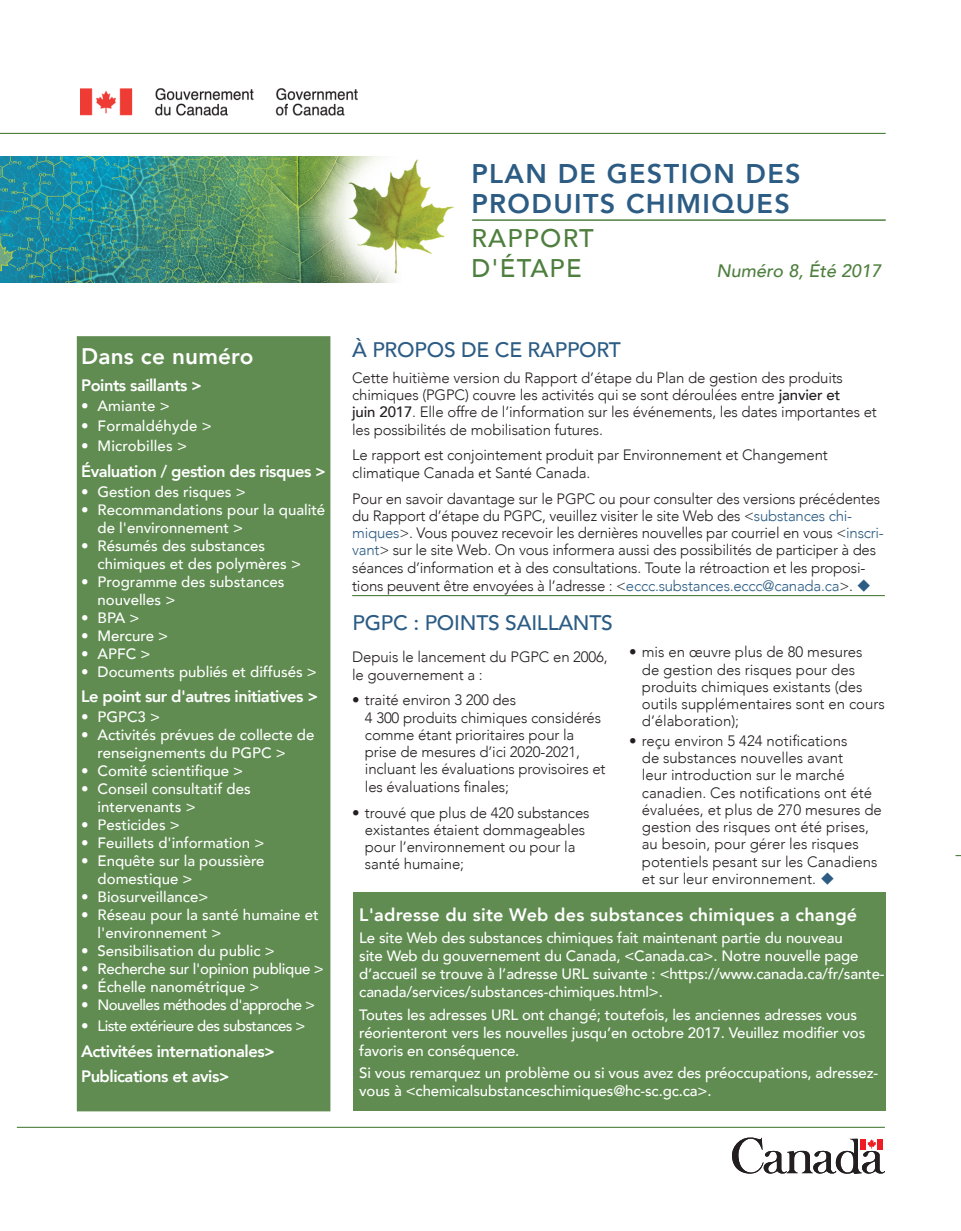
<style>
.page{position:relative;width:961px;height:1231px;background:#fff}
.page>*{position:absolute;margin:0;border:0;box-sizing:border-box;transform-origin:0 0}
.t1{font:800 27px/30px "Avenir";letter-spacing:.05em;color:#2c5c84}
.t2{font:500 25.5px/30px "Avenir";letter-spacing:.05em;color:#4e7f3e}
.Header-White_in_box{font:800 22.5px "Avenir";letter-spacing:.01em;color:#fff}
.Header-1-fr{font:500 21px "Avenir";letter-spacing:-.01em;color:#2c5c84}
.Text-en{font:800 18px "Avenir";letter-spacing:.01em;color:#fff}
.t3{font:italic 500 18px "Avenir";color:#4e7f3e}
.Box-en-white{font:800 16.5px "Avenir";letter-spacing:-.03em;color:#fff}
.Text-fr{font:300 15px/17.2px "Avenir";letter-spacing:-.015em;color:#231f20}
.Indent-fr{font:300 15px/17.2px "Avenir";color:#231f20}
.New_TOC-fr{font:500 15px/18px "Avenir";color:#fff}
.Text-en-2{font:500 15px/18px "Avenir";letter-spacing:-.01em;color:#fff}
.New_TOC-fr-2{font:500 15px "Avenir";letter-spacing:-.04em;color:#fff}
.New_TOC-fr-3{font:500 15px "Avenir";letter-spacing:-.02em;color:#fff}
.s1{font-weight:500}
.s2{color:#2c5c84}
</style>
<div class="page">
<hr style="left:0;top:133px;width:885px;height:1px;background:#4e7f3e">
<hr style="left:17px;top:1126px;width:867px;height:1px;background:#4e7f3e">
<svg style="left:732px;top:1137px;width:152px;height:36px"></svg>
<img style="left:80px;top:89px;width:278px;height:27px">
<img style="left:0;top:156px;width:454px;height:126px">
<hr style="left:472px;top:219px;width:413px;height:2px;background:#4e7f3e">
<hr style="left:352px;top:595px;width:532px;height:1px;background:#4e7f3e">
<div style="left:77px;top:336px;width:253px;height:775px;background:#608c51"></div>
<div style="left:353px;top:892px;width:532px;height:219px;background:#608c51"></div>
<p class="Header-White_in_box" style="left:81px;top:339px;width:174px">Dans ce numéro</p>
<p class="Box-en-white" style="left:81px;top:372px;width:123px">Points saillants &gt;</p>
<p class="New_TOC-fr" style="left:81px;top:396px;width:90px">• Amiante &gt;</p>
<p class="New_TOC-fr" style="left:81px;top:416px;width:132px">• Formaldéhyde &gt;</p>
<p class="New_TOC-fr" style="left:81px;top:436px;width:108px">• Microbilles &gt;</p>
<p class="Box-en-white" style="left:81px;top:458px;width:246px">Évaluation / gestion des risques &gt;</p>
<p class="New_TOC-fr" style="left:81px;top:482px;width:166px">• Gestion des risques &gt;</p>
<p class="New_TOC-fr" style="left:98px;top:500px;width:229px;text-indent:-17px">• Recommandations pour la qualité de l'environnement &gt;</p>
<p class="New_TOC-fr" style="left:98px;top:536px;width:205px;text-indent:-17px">• Résumés des substances chimiques et des polymères &gt;</p>
<p class="New_TOC-fr" style="left:98px;top:572px;width:188px;text-indent:-17px">• Programme des substances nouvelles &gt;</p>
<p class="New_TOC-fr" style="left:81px;top:608px;width:60px">• BPA &gt;</p>
<p class="New_TOC-fr" style="left:81px;top:626px;width:89px">• Mercure &gt;</p>
<p class="New_TOC-fr" style="left:81px;top:644px;width:71px">• APFC &gt;</p>
<p class="New_TOC-fr" style="left:81px;top:662px;width:237px">• Documents publiés et diffusés &gt;</p>
<p class="Box-en-white" style="left:81px;top:683px;width:239px">Le point sur d'autres initiatives &gt;</p>
<p class="New_TOC-fr" style="left:81px;top:707px;width:81px">• PGPC3 &gt;</p>
<p class="New_TOC-fr" style="left:98px;top:725px;width:218px;text-indent:-17px">• Activités prévues de collecte de renseignements du PGPC &gt;</p>
<p class="New_TOC-fr" style="left:81px;top:761px;width:164px">• Comité scientifique &gt;</p>
<p class="New_TOC-fr" style="left:98px;top:779px;width:155px;text-indent:-17px">• Conseil consultatif des intervenants &gt;</p>
<p class="New_TOC-fr" style="left:81px;top:815px;width:100px">• Pesticides &gt;</p>
<p class="New_TOC-fr" style="left:81px;top:833px;width:185px">• Feuillets d'information &gt;</p>
<p class="New_TOC-fr" style="left:98px;top:851px;width:168px;text-indent:-17px">• Enquête sur la poussière domestique &gt;</p>
<p class="New_TOC-fr" style="left:81px;top:887px;width:129px">• Biosurveillance&gt;</p>
<p class="New_TOC-fr" style="left:98px;top:905px;width:222px;text-indent:-17px">• Réseau pour la santé humaine et l'environnement &gt;</p>
<p class="New_TOC-fr" style="left:81px;top:941px;width:195px">• Sensibilisation du public &gt;</p>
<p class="New_TOC-fr-3" style="left:81px;top:956px;width:244px">• Recherche sur l'opinion publique &gt;</p>
<p class="New_TOC-fr" style="left:81px;top:977px;width:180px">• Échelle nanométrique &gt;</p>
<p class="New_TOC-fr-2" style="left:81px;top:992px;width:235px">• Nouvelles méthodes d'approche &gt;</p>
<p class="New_TOC-fr-2" style="left:81px;top:1013px;width:226px">• Liste extérieure des substances &gt;</p>
<p class="Box-en-white" style="left:81px;top:1038px;width:196px">Activitées internationales&gt;</p>
<p class="Box-en-white" style="left:81px;top:1063px;width:150px">Publications et avis&gt;</p>
<p class="t1" style="left:471px;top:158px;width:331px">PLAN DE GESTION DES<br>PRODUITS CHIMIQUES</p>
<p class="t2" style="left:471px;top:222px;width:124px">RAPPORT<br>D'ÉTAPE</p>
<p class="t3" style="left:716px;top:260px;width:166px">Numéro 8, Été 2017</p>
<p class="Header-1-fr" style="left:352px;top:332px;width:270px">À PROPOS DE CE RAPPORT</p>
<p class="Text-fr" style="left:352px;top:369px;width:526px">Cette huitième version du Rapport d’étape du Plan de gestion des produits chimiques (PGPC) couvre les activités qui se sont déroulées entre <span class="s1">janvier et<br>juin 2017</span>. Elle offre de l’information sur les événements, les dates importantes et les possibilités de mobilisation futures.</p>
<p class="Text-fr" style="left:352px;top:447px;width:477px">Le rapport est conjointement produit par Environnement et Changement climatique Canada et Santé Canada.</p>
<p class="Text-fr" style="left:352px;top:489px;width:533px">Pour en savoir davantage sur le PGPC ou pour consulter des versions précédentes du Rapport d’étape du PGPC, veuillez visiter le site Web des &lt;<span class="s2">substances chi&shy;miques</span>&gt;. Vous pouvez recevoir les dernières nouvelles par courriel en vous &lt;<span class="s2">inscri&shy;vant</span>&gt; sur le site Web. On vous informera aussi des possibilités de participer à des séances d’information et à des consultations. Toute la rétroaction et les proposi&shy;tions peuvent être envoyées à l’adresse : &lt;<span class="s2">eccc.substances.eccc@canada.ca</span>&gt;. <span class="s2">◆</span></p>
<p class="Header-1-fr" style="left:352px;top:605px;width:262px">PGPC : POINTS SAILLANTS</p>
<p class="Indent-fr" style="left:642px;top:643px;width:244px;text-indent:-13px">• mis en œuvre plus de 80 mesures<br>de gestion des risques pour des produits chimiques existants (des outils supplémentaires sont en cours d’élaboration);</p>
<p class="Indent-fr" style="left:642px;top:732px;width:241px;text-indent:-13px">• reçu environ 5 424 notifications<br>de substances nouvelles avant<br>leur introduction sur le marché canadien. Ces notifications ont été évaluées, et plus de 270 mesures de gestion des risques ont été prises, au besoin, pour gérer les risques potentiels pesant sur les Canadiens et sur leur environnement. <span class="s2">◆</span></p>
<p class="Text-en" style="left:359px;top:900px;width:499px">L'adresse du site Web des substances chimiques a changé</p>
<p class="Text-en-2" style="left:359px;top:928px;width:527px">Le site Web des substances chimiques fait maintenant partie du nouveau<br>site Web du gouvernement du Canada, &lt;Canada.ca&gt;. Notre nouvelle page d’accueil se trouve à l’adresse URL suivante : &lt;https://www.canada.ca/fr/sante&shy;canada/services/substances-chimiques.html&gt;.</p>
<p class="Text-en-2" style="left:359px;top:1004px;width:507px">Toutes les adresses URL ont changé; toutefois, les anciennes adresses vous réorienteront vers les nouvelles jusqu’en octobre 2017. Veuillez modifier vos favoris en conséquence.</p>
<p class="Text-en-2" style="left:359px;top:1062px;width:520px">Si vous remarquez un problème ou si vous avez des préoccupations, adressez&shy;vous à &lt;chemicalsubstanceschimiques@hc-sc.gc.ca&gt;.</p>
<p class="Text-fr" style="left:352px;top:648px;width:257px">Depuis le lancement du PGPC en 2006, le gouvernement a :</p>
<p class="Indent-fr" style="left:365px;top:691px;width:242px;text-indent:-13px">• traité environ 3 200 des<br>4 300 produits chimiques considérés comme étant prioritaires pour la prise de mesures d’ici 2020-2021, incluant les évaluations provisoires et les évaluations finales;</p>
<p class="Indent-fr" style="left:365px;top:803px;width:226px;text-indent:-13px">• trouvé que plus de 420 substances existantes étaient dommageables pour l’environnement ou pour la santé humaine;</p>
</div>
